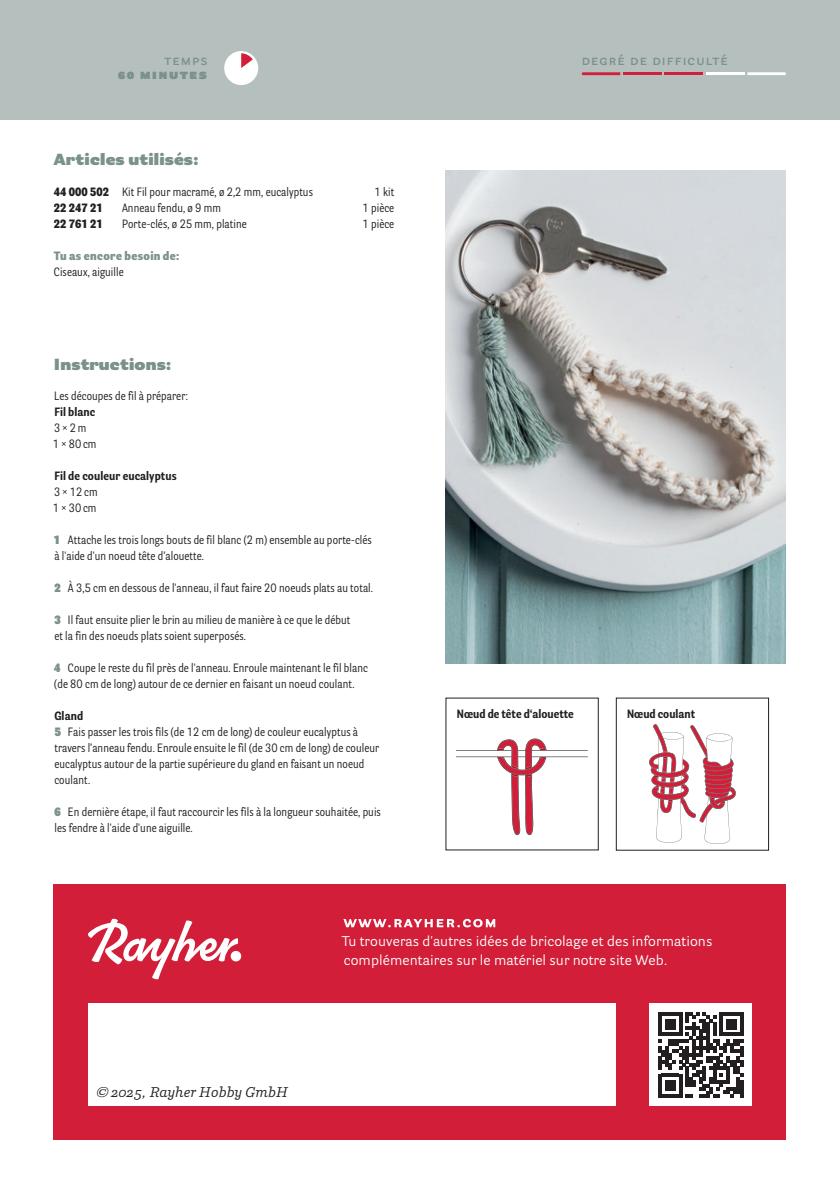
<style>
.page{position:relative;width:840px;height:1191px;background:#fff}
.page>*{position:absolute;margin:0;border:0;box-sizing:border-box;transform-origin:0 0}
.t1{font:900 16px "Parry Grotesque Pro";letter-spacing:.01em;color:#7a918c}
.t2{font:14px/18px "Parry Grotesque Pro";letter-spacing:.005em;color:#fff}
.t3{font:600 14px "Parry Grotesque Pro";letter-spacing:.08em;color:#7a918c}
.t4{font:italic 14px "Parry Pro";letter-spacing:.01em;color:#231f20}
.t5{font:900 14px "Parry Grotesque Pro";letter-spacing:.08em;color:#7a918c}
.t6{font:12px/16px "Parry Grot Con Pro";letter-spacing:.005em;color:#231f20}
.t7{font:700 12px "Parry Grot Con Pro";color:#231f20}
.t8{font:900 12px "Parry Grot Con Pro";letter-spacing:.03em;color:#7a918c}
.t9{font:900 12px "Parry Grot Con Pro";letter-spacing:.005em;color:#231f20}
.s1{font-weight:900}
.s2{font-weight:900;color:#7a918c}
.s3{font-weight:700}
</style>
<div class="page">
<div style="left:54px;top:884px;width:731px;height:256px;background:#d21e38"></div>
<div style="left:0;top:0;width:839px;height:119px;background:#b5bfbd"></div>
<div style="left:88px;top:1003px;width:527px;height:103px;background:#fff"></div>
<div style="left:224px;top:51px;width:34px;height:34px;background:#fff;border-radius:50%"></div>
<svg style="left:241px;top:53px;width:12px;height:15px"></svg>
<svg style="left:581px;top:72px;width:39px;height:3px"></svg>
<hr style="left:622px;top:72px;width:39px;height:3px;background:#d21e38">
<hr style="left:664px;top:72px;width:38px;height:3px;background:#d21e38">
<hr style="left:705px;top:72px;width:39px;height:3px;background:#fff">
<svg style="left:747px;top:72px;width:38px;height:3px"></svg>
<svg style="left:343px;top:919px;width:152px;height:8px"></svg>
<svg style="left:88px;top:918px;width:150px;height:61px"></svg>
<div style="left:230px;top:951px;width:11px;height:10px;background:#fff;border-radius:50%"></div>
<div style="left:649px;top:1003px;width:102px;height:103px;background:#fff"></div>
<svg style="left:658px;top:1012px;width:85px;height:85px"></svg>
<img style="left:445px;top:170px;width:340px;height:493px">
<svg style="left:455px;top:738px;width:132px;height:97px"></svg>
<svg style="left:649px;top:724px;width:86px;height:120px"></svg>
<p class="t3" style="left:164px;top:50px;width:44px">temps</p>
<p class="t3" style="left:581px;top:50px;width:148px">degré de difficulté</p>
<p class="t5" style="left:118px;top:63px;width:91px">60 minutes</p>
<h1 class="t1" style="left:54px;top:148px;width:146px">Articles utilisés:</h1>
<p class="t6" style="left:54px;top:184px;width:260px"><span class="s1">44 000 502</span> Kit Fil pour macramé, ø 2,2 mm, eucalyptus</p>
<p class="t6" style="left:374px;top:184px;width:21px">1 kit</p>
<p class="t9" style="left:54px;top:199px;width:50px">22 247 21</p>
<p class="t6" style="left:122px;top:200px;width:100px">Anneau fendu, ø 9 mm</p>
<p class="t6" style="left:362px;top:200px;width:33px">1 pièce</p>
<p class="t9" style="left:54px;top:215px;width:50px">22 761 21</p>
<p class="t6" style="left:122px;top:216px;width:126px">Porte-clés, ø 25 mm, platine</p>
<p class="t6" style="left:362px;top:216px;width:33px">1 pièce</p>
<p class="t8" style="left:54px;top:247px;width:127px">Tu as encore besoin de:</p>
<p class="t6" style="left:54px;top:264px;width:71px">Ciseaux, aiguille</p>
<h1 class="t1" style="left:54px;top:352px;width:119px">Instructions:</h1>
<p class="t6" style="left:54px;top:388px;width:135px">Les découpes de fil à préparer:</p>
<p class="t7" style="left:54px;top:404px;width:42px">Fil blanc</p>
<p class="t6" style="left:53px;top:420px;width:45px">3 × 2 m<br>1 × 80 cm</p>
<p class="t7" style="left:54px;top:468px;width:124px">Fil de couleur eucalyptus</p>
<p class="t6" style="left:53px;top:484px;width:46px">3 × 12 cm<br>1 × 30 cm</p>
<p class="t6" style="left:54px;top:532px;width:319px"><span class="s2">1</span> Attache les trois longs bouts de fil blanc (2 m) ensemble au porte-clés à l'aide d'un noeud tête d’alouette.</p>
<p class="t6" style="left:54px;top:580px;width:320px"><span class="s2">2</span> À 3,5 cm en dessous de l'anneau, il faut faire 20 noeuds plats au total.</p>
<p class="t6" style="left:54px;top:612px;width:297px"><span class="s2">3</span> Il faut ensuite plier le brin au milieu de manière à ce que le début et la fin des noeuds plats soient superposés.</p>
<p class="t6" style="left:54px;top:660px;width:315px"><span class="s2">4</span> Coupe le reste du fil près de l'anneau. Enroule maintenant le fil blanc (de 80 cm de long) autour de ce dernier en faisant un noeud coulant.</p>
<p class="t6" style="left:54px;top:708px;width:326px"><span class="s3">Gland<br></span><span class="s2">5</span> Fais passer les trois fils (de 12 cm de long) de couleur eucalyptus à travers l’anneau fendu. Enroule ensuite le fil (de 30 cm de long) de couleur eucalyptus autour de la partie supérieure du gland en faisant un noeud coulant.</p>
<p class="t6" style="left:54px;top:804px;width:328px"><span class="s2">6</span> En dernière étape, il faut raccourcir les fils à la longueur souhaitée, puis les fendre à l'aide d'une aiguille.</p>
<p class="t7" style="left:456px;top:705px;width:118px">Nœud de tête d‘alouette</p>
<p class="t7" style="left:626px;top:705px;width:70px">Nœud coulant</p>
<p class="t4" style="left:96px;top:1082px;width:193px">© 2025, Rayher Hobby GmbH</p>
<p class="t2" style="left:342px;top:932px;width:372px">Tu trouveras d'autres idées de bricolage et des informations complémentaires sur le matériel sur notre site Web.</p>
</div>
